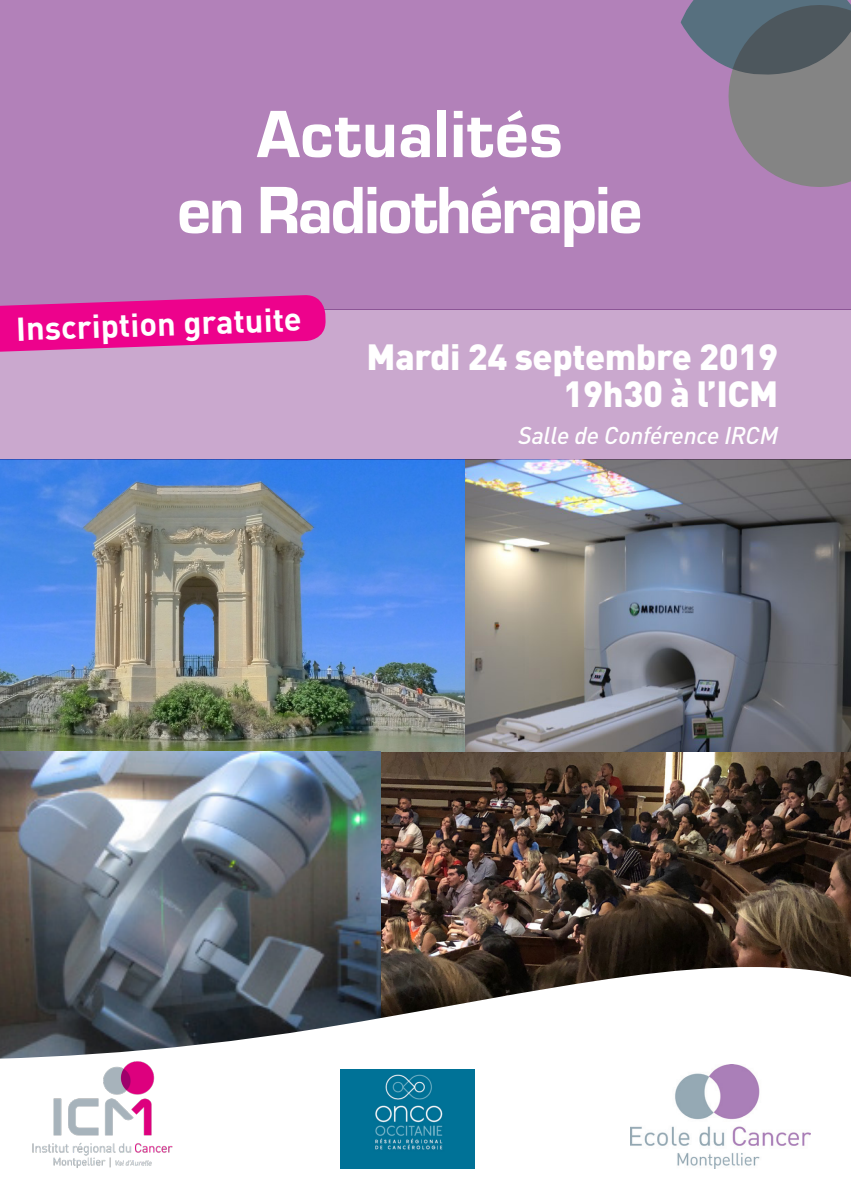
<style>
.page{position:relative;width:851px;height:1191px;background:#fff}
.page>*{position:absolute;margin:0;border:0;box-sizing:border-box;transform-origin:0 0}
.t1{font:69.4px "Eurostile Hea";letter-spacing:-.03em;color:#fff;scale:.95 1}
.t2{font:69.4px "Eurostile Hea";letter-spacing:.01em;color:#fff;scale:.95 1}
.t3{font:900 36px "DINOT";letter-spacing:-.01em;color:#fff}
.t4{font:700 32.6px "DINOT";color:#fff}
.t5{font:italic 500 24px "DINOT";letter-spacing:-.01em;color:#fff}
</style>
<div class="page">
<img style="left:380px;top:751px;width:470px;height:191px">
<img style="left:0;top:459px;width:465px;height:292px">
<img style="left:0;top:751px;width:380px;height:191px">
<div style="left:0;top:0;width:850px;height:309px;background:#b281b9"></div>
<svg style="left:680px;top:0;width:170px;height:187px"></svg>
<svg style="left:0;top:942px;width:850px;height:227px"></svg>
<img style="left:630px;top:1064px;width:180px;height:104px">
<img style="left:341px;top:1069px;width:133px;height:99px">
<img style="left:31px;top:1060px;width:143px;height:108px">
<img style="left:465px;top:459px;width:385px;height:292px">
<div style="left:0;top:309px;width:850px;height:150px;background:#caa8ce"></div>
<svg style="left:0;top:295px;width:326px;height:57px"></svg>
<p class="t2" style="left:257px;top:95px;width:323px">Actualités</p>
<p class="t1" style="left:177px;top:171px;width:491px">en Radiothérapie</p>
<p class="t4" style="left:15px;top:307px;width:287px;rotate:-2deg">Inscription gratuite</p>
<p class="t3" style="left:366px;top:333px;width:413px">Mardi 24 septembre 2019</p>
<p class="t3" style="left:563px;top:370px;width:216px">19h30 à l’ICM</p>
<p class="t5" style="left:518px;top:420px;width:262px">Salle de Conférence IRCM</p>
</div>
